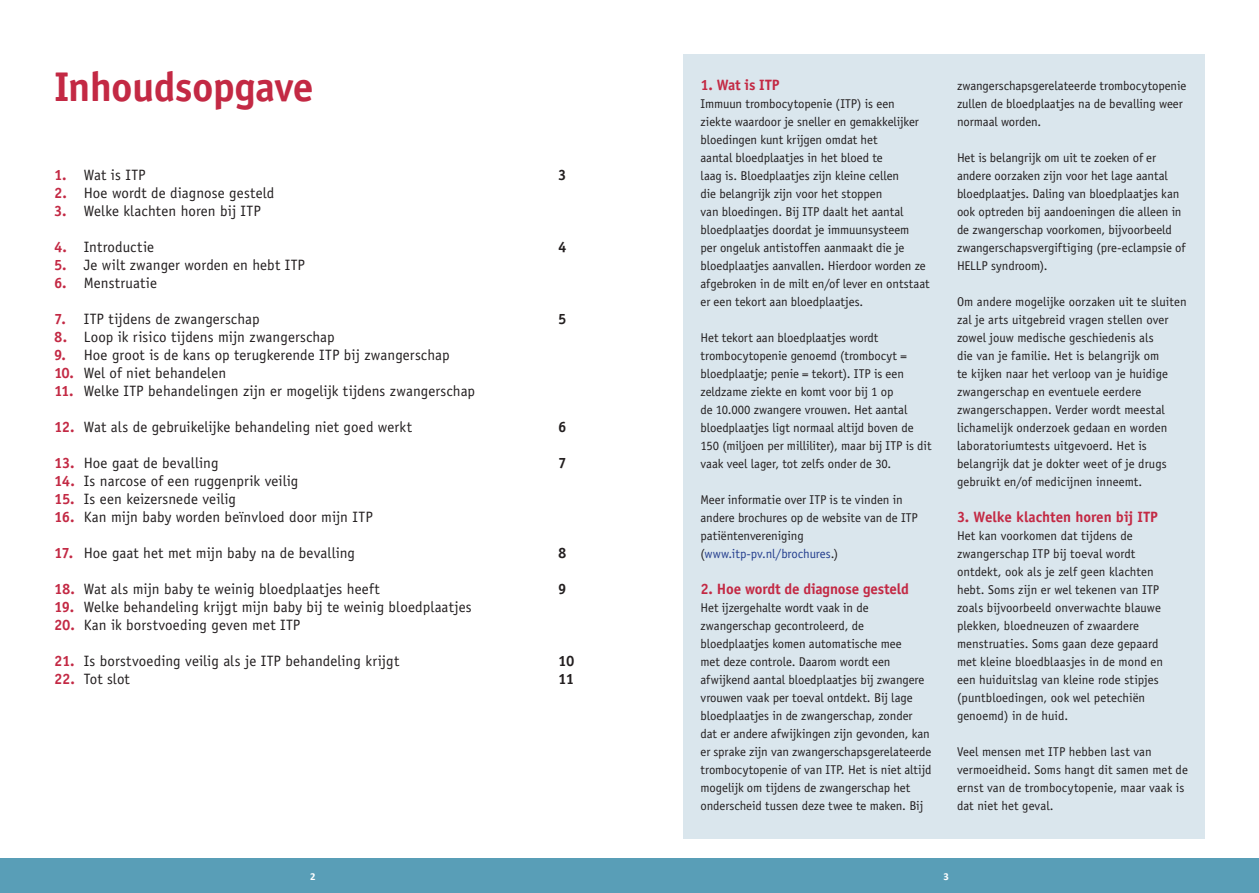
<style>
.page{position:relative;width:1259px;height:893px;background:#fff}
.page>*{position:absolute;margin:0;border:0;box-sizing:border-box;transform-origin:0 0}
.t1{font:700 41.55px "Officina Sans Std";letter-spacing:-.015em;color:#c32944}
.t2{font:15px "Officina Sans Std";letter-spacing:.005em;color:#231f20}
.t3{font:700 15px "Officina Sans Std";letter-spacing:-.01em;color:#c32944}
.t4{font:700 15px "Officina Sans Std";color:#231f20}
.t5{font:12.75px/18px "Officina Sans Std";color:#231f20}
.t6{font:700 10.65px "Calibri";color:#fff}
.s1{font-weight:700;color:#c32944}
.s2{color:#253f8e}
</style>
<div class="page">
<div style="left:0;top:858px;width:1259px;height:35px;background:#599eb7"></div>
<div style="left:683px;top:54px;width:522px;height:785px;background:#dae6ed"></div>
<h1 class="t1" style="left:54px;top:61px;width:261px">Inhoudsopgave</h1>
<p class="t2" style="left:54px;top:166px;width:93px"><span class="s1">1.</span> Wat is ITP</p>
<p class="t4" style="left:558px;top:166px;width:10px">3</p>
<p class="t2" style="left:54px;top:184px;width:222px"><span class="s1">2.</span> Hoe wordt de diagnose gesteld</p>
<p class="t2" style="left:54px;top:202px;width:208px"><span class="s1">3.</span> Welke klachten horen bij ITP</p>
<p class="t2" style="left:54px;top:238px;width:102px"><span class="s1">4.</span> Introductie</p>
<p class="t4" style="left:558px;top:238px;width:10px">4</p>
<p class="t2" style="left:54px;top:256px;width:252px"><span class="s1">5.</span> Je wilt zwanger worden en hebt ITP</p>
<p class="t2" style="left:54px;top:274px;width:105px"><span class="s1">6.</span> Menstruatie</p>
<p class="t2" style="left:54px;top:310px;width:207px"><span class="s1">7.</span> ITP tijdens de zwangerschap</p>
<p class="t4" style="left:558px;top:310px;width:10px">5</p>
<p class="t2" style="left:54px;top:328px;width:282px"><span class="s1">8.</span> Loop ik risico tijdens mijn zwangerschap</p>
<p class="t2" style="left:54px;top:346px;width:397px"><span class="s1">9.</span> Hoe groot is de kans op terugkerende ITP bij zwangerschap</p>
<p class="t2" style="left:54px;top:364px;width:174px"><span class="s1">10.</span> Wel of niet behandelen</p>
<p class="t2" style="left:54px;top:382px;width:423px"><span class="s1">11.</span> Welke ITP behandelingen zijn er mogelijk tijdens zwangerschap</p>
<p class="t2" style="left:54px;top:418px;width:360px"><span class="s1">12.</span> Wat als de gebruikelijke behandeling niet goed werkt</p>
<p class="t4" style="left:558px;top:418px;width:10px">6</p>
<p class="t2" style="left:54px;top:454px;width:166px"><span class="s1">13.</span> Hoe gaat de bevalling</p>
<p class="t4" style="left:558px;top:454px;width:10px">7</p>
<p class="t2" style="left:54px;top:472px;width:246px"><span class="s1">14.</span> Is narcose of een ruggenprik veilig</p>
<p class="t2" style="left:54px;top:490px;width:184px"><span class="s1">15.</span> Is een keizersnede veilig</p>
<p class="t2" style="left:54px;top:508px;width:320px"><span class="s1">16.</span> Kan mijn baby worden beïnvloed door mijn ITP</p>
<p class="t2" style="left:54px;top:544px;width:303px"><span class="s1">17.</span> Hoe gaat het met mijn baby na de bevalling</p>
<p class="t4" style="left:558px;top:544px;width:10px">8</p>
<p class="t2" style="left:54px;top:580px;width:327px"><span class="s1">18.</span> Wat als mijn baby te weinig bloedplaatjes heeft</p>
<p class="t4" style="left:558px;top:580px;width:10px">9</p>
<p class="t2" style="left:54px;top:598px;width:419px"><span class="s1">19.</span> Welke behandeling krijgt mijn baby bij te weinig bloedplaatjes</p>
<p class="t2" style="left:54px;top:616px;width:248px"><span class="s1">20.</span> Kan ik borstvoeding geven met ITP</p>
<p class="t2" style="left:54px;top:652px;width:347px"><span class="s1">21.</span> Is borstvoeding veilig als je ITP behandeling krijgt</p>
<p class="t4" style="left:558px;top:652px;width:18px">10</p>
<p class="t2" style="left:54px;top:670px;width:77px"><span class="s1">22.</span> Tot slot</p>
<p class="t4" style="left:558px;top:670px;width:17px">11</p>
<p class="t3" style="left:700px;top:76px;width:80px">1. Wat is ITP</p>
<p class="t5" style="left:700px;top:95px;width:231px">Immuun trombocytopenie (ITP) is een<br>ziekte waardoor je sneller en gemakkelijker bloedingen kunt krijgen omdat het<br>aantal bloedplaatjes in het bloed te<br>laag is. Bloedplaatjes zijn kleine cellen<br>die belangrijk zijn voor het stoppen<br>van bloedingen. Bij ITP daalt het aantal bloedplaatjes doordat je immuunsysteem<br>per ongeluk antistoffen aanmaakt die je bloedplaatjes aanvallen. Hierdoor worden ze afgebroken in de milt en/of lever en ontstaat er een tekort aan bloedplaatjes.</p>
<p class="t5" style="left:700px;top:329px;width:232px">Het tekort aan bloedplaatjes wordt trombocytopenie genoemd (trombocyt = bloedplaatje; penie = tekort). ITP is een zeldzame ziekte en komt voor bij 1 op<br>de 10.000 zwangere vrouwen. Het aantal bloedplaatjes ligt normaal altijd boven de 150 (miljoen per milliliter), maar bij ITP is dit vaak veel lager, tot zelfs onder de 30.</p>
<p class="t5" style="left:700px;top:491px;width:219px">Meer informatie over ITP is te vinden in andere brochures op de website van de ITP patiëntenvereniging (<span class="s2">www.itp-pv.nl/brochures</span>.)</p>
<p class="t3" style="left:700px;top:580px;width:210px">2. Hoe wordt de diagnose gesteld</p>
<p class="t5" style="left:700px;top:599px;width:232px">Het ijzergehalte wordt vaak in de zwangerschap gecontroleerd, de bloedplaatjes komen automatische mee<br>met deze controle. Daarom wordt een afwijkend aantal bloedplaatjes bij zwangere vrouwen vaak per toeval ontdekt. Bij lage bloedplaatjes in de zwangerschap, zonder dat er andere afwijkingen zijn gevonden, kan er sprake zijn van zwangerschapsgerelateerde trombocytopenie of van ITP. Het is niet altijd mogelijk om tijdens de zwangerschap het onderscheid tussen deze twee te maken. Bij</p>
<p class="t5" style="left:957px;top:77px;width:231px">zwangerschapsgerelateerde trombocytopenie zullen de bloedplaatjes na de bevalling weer normaal worden.</p>
<p class="t5" style="left:957px;top:149px;width:230px">Het is belangrijk om uit te zoeken of er andere oorzaken zijn voor het lage aantal bloedplaatjes. Daling van bloedplaatjes kan ook optreden bij aandoeningen die alleen in de zwangerschap voorkomen, bijvoorbeeld zwangerschapsvergiftiging (pre-eclampsie of HELLP syndroom).</p>
<p class="t5" style="left:957px;top:293px;width:231px">Om andere mogelijke oorzaken uit te sluiten zal je arts uitgebreid vragen stellen over zowel jouw medische geschiedenis als<br>die van je familie. Het is belangrijk om<br>te kijken naar het verloop van je huidige zwangerschap en eventuele eerdere zwangerschappen. Verder wordt meestal lichamelijk onderzoek gedaan en worden laboratoriumtests uitgevoerd. Het is belangrijk dat je dokter weet of je drugs gebruikt en/of medicijnen inneemt.</p>
<p class="t3" style="left:957px;top:508px;width:202px">3. Welke klachten horen bij ITP</p>
<p class="t5" style="left:957px;top:527px;width:208px">Het kan voorkomen dat tijdens de zwangerschap ITP bij toeval wordt ontdekt, ook als je zelf geen klachten hebt. Soms zijn er wel tekenen van ITP zoals bijvoorbeeld onverwachte blauwe plekken, bloedneuzen of zwaardere menstruaties. Soms gaan deze gepaard met kleine bloedblaasjes in de mond en een huiduitslag van kleine rode stipjes (puntbloedingen, ook wel petechiën genoemd) in de huid.</p>
<p class="t5" style="left:957px;top:743px;width:232px">Veel mensen met ITP hebben last van vermoeidheid. Soms hangt dit samen met de ernst van de trombocytopenie, maar vaak is dat niet het geval.</p>
<p class="t6" style="left:310px;top:869px;width:7px">2</p>
<p class="t6" style="left:943px;top:869px;width:7px">3</p>
</div>
